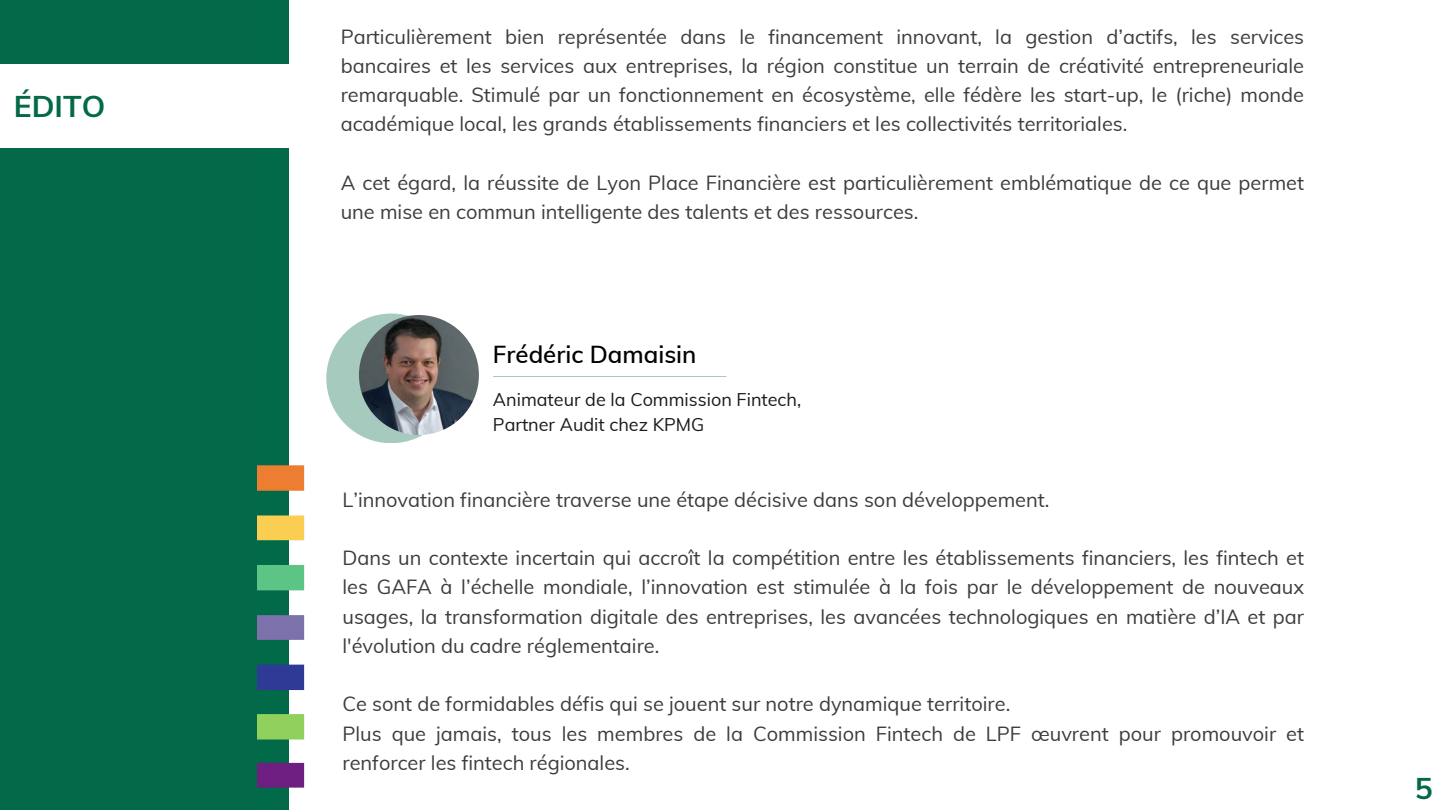
<style>
.page{position:relative;width:1440px;height:810px;background:#fff}
.page>*{position:absolute;margin:0;border:0;box-sizing:border-box;transform-origin:0 0}
.t1{font:700 30px "Muli";color:#036948}
.t2{font:600 24px "Muli";color:#000}
.t3{font:20px/29.2px "Muli";color:#3d3c3c;text-align:justify}
.t4{font:18px/24.8px "Muli";color:#1b1a1a}
</style>
<div class="page">
<div style="left:0;top:0;width:288px;height:810px;background:#036948"></div>
<img style="left:257px;top:0;width:48px;height:810px">
<div style="left:0;top:64px;width:321px;height:83px;background:#fff"></div>
<hr style="left:493px;top:376px;width:233px;height:1px;background:#036a49">
<div style="left:326px;top:314px;width:130px;height:129px;background:#a7cabf;border-radius:50%"></div>
<img style="left:359px;top:315px;width:120px;height:120px;border-radius:50%">
<p class="t1" style="left:14px;top:87px;width:93px">ÉDITO</p>
<p class="t3" style="left:341px;top:22px;width:965px">Particulièrement bien représentée dans le financement innovant, la gestion d’actifs, les services bancaires et les services aux entreprises, la région constitue un terrain de créativité entrepreneuriale remarquable. Stimulé par un fonctionnement en écosystème, elle fédère les start-up, le (riche) monde académique local, les grands établissements financiers et les collectivités territoriales.</p>
<p class="t3" style="left:341px;top:168px;width:965px">A cet égard, la réussite de Lyon Place Financière est particulièrement emblématique de ce que permet une mise en commun intelligente des talents et des ressources.</p>
<p class="t2" style="left:493px;top:339px;width:205px">Frédéric Damaisin</p>
<p class="t4" style="left:493px;top:387px;width:310px">Animateur de la Commission Fintech,<br>Partner Audit chez KPMG</p>
<p class="t3" style="left:342px;top:484px;width:708px">L’innovation financière traverse une étape décisive dans son développement.</p>
<p class="t3" style="left:342px;top:543px;width:963px">Dans un contexte incertain qui accroît la compétition entre les établissements financiers, les fintech et les GAFA à l’échelle mondiale, l’innovation est stimulée à la fois par le développement de nouveaux usages, la transformation digitale des entreprises, les avancées technologiques en matière d’IA et par l'évolution du cadre réglementaire.</p>
<p class="t3" style="left:342px;top:689px;width:669px">Ce sont de formidables défis qui se jouent sur notre dynamique territoire.</p>
<p class="t3" style="left:342px;top:718px;width:963px">Plus que jamais, tous les membres de la Commission Fintech de LPF œuvrent pour promouvoir et renforcer les fintech régionales.</p>
<p class="t1" style="left:1415px;top:769px;width:19px">5</p>
</div>
